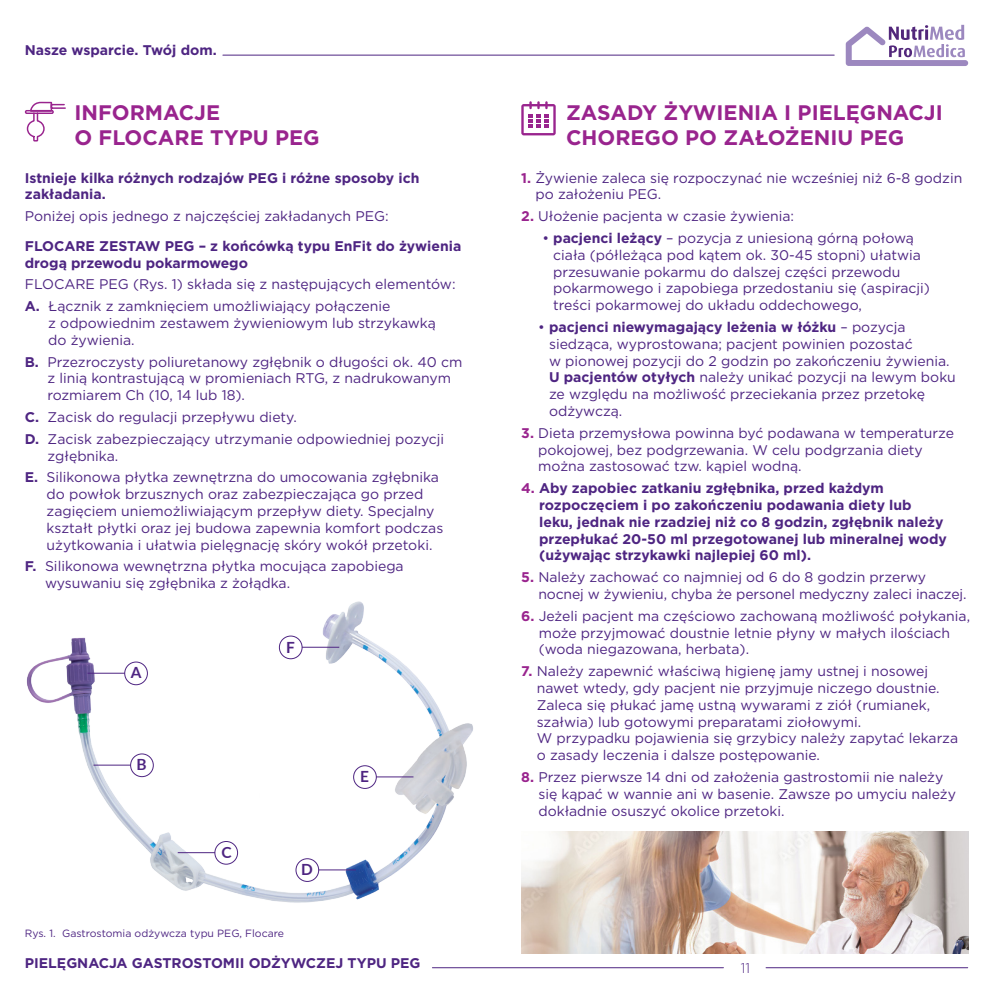
<style>
.page{position:relative;width:993px;height:993px;background:#fff}
.page>*{position:absolute;margin:0;border:0;box-sizing:border-box;transform-origin:0 0}
.t1{font:700 21px/25.2px "Gotham";color:#99248e}
.t2{font:700 15.4px "Lato";color:#4e2582}
.t3{font:14px/16.8px "Gotham";color:#4e2582}
.t4{font:700 14px/16.8px "Gotham";color:#4e2582}
.t5{font:300 14px "Gotham";color:#4e2582}
.t6{font:10.5px "Gotham";color:#4e2582}
.s1{font-weight:700}
.s2{font-weight:700;color:#99248e}
.s3{color:#99248e}
</style>
<div class="page">
<hr style="left:765px;top:966px;width:202px;height:1px;background:#4e2582">
<hr style="left:223px;top:55px;width:611px;height:1px;background:#4e2582">
<svg style="left:845px;top:25px;width:122px;height:41px"></svg>
<svg style="left:24px;top:101px;width:42px;height:41px"></svg>
<svg style="left:521px;top:101px;width:34px;height:34px"></svg>
<img style="left:521px;top:831px;width:446px;height:122px">
<hr style="left:432px;top:966px;width:291px;height:1px;background:#4e2582">
<img style="left:27px;top:601px;width:446px;height:302px">
<div style="left:125px;top:661px;width:22px;height:23px;background:#fff;border-radius:50%"></div>
<div style="left:124px;top:661px;width:24px;height:24px;border:1px solid #4e2582;border-radius:50%"></div>
<hr style="left:87px;top:672px;width:38px;height:1px;background:#4e2582">
<div style="left:131px;top:753px;width:22px;height:23px;background:#fff;border-radius:50%"></div>
<div style="left:130px;top:753px;width:24px;height:23px;border:1px solid #4e2582;border-radius:50%"></div>
<hr style="left:93px;top:764px;width:38px;height:1px;background:#4e2582">
<div style="left:215px;top:841px;width:22px;height:22px;background:#fff;border-radius:50%"></div>
<div style="left:214px;top:840px;width:24px;height:24px;border:1px solid #4e2582;border-radius:50%"></div>
<hr style="left:178px;top:852px;width:37px;height:1px;background:#4e2582">
<div style="left:296px;top:858px;width:22px;height:23px;background:#fff;border-radius:50%"></div>
<div style="left:295px;top:858px;width:24px;height:23px;border:1px solid #4e2582;border-radius:50%"></div>
<hr style="left:318px;top:869px;width:38px;height:1px;background:#4e2582">
<div style="left:353px;top:765px;width:23px;height:23px;background:#fff;border-radius:50%"></div>
<div style="left:353px;top:765px;width:23px;height:23px;border:1px solid #4e2582;border-radius:50%"></div>
<hr style="left:376px;top:776px;width:37px;height:1px;background:#4e2582">
<div style="left:279px;top:636px;width:23px;height:22px;background:#fff;border-radius:50%"></div>
<div style="left:279px;top:635px;width:23px;height:24px;border:1px solid #4e2582;border-radius:50%"></div>
<hr style="left:302px;top:646px;width:37px;height:1px;background:#4e2582">
<p class="t4" style="left:25px;top:42px;width:193px">Nasze wsparcie. Twój dom.</p>
<p class="t1" style="left:74px;top:99px;width:246px">INFORMACJE<br>O FLOCARE TYPU PEG</p>
<p class="t1" style="left:566px;top:99px;width:378px">ZASADY ŻYWIENIA I PIELĘGNACJI<br>CHOREGO PO ZAŁOŻENIU PEG</p>
<p class="t4" style="left:25px;top:169px;width:396px">Istnieje kilka różnych rodzajów PEG i różne sposoby ich zakładania.</p>
<p class="t3" style="left:25px;top:207px;width:365px">Poniżej opis jednego z najczęściej zakładanych PEG:</p>
<p class="t4" style="left:25px;top:237px;width:438px">FLOCARE ZESTAW PEG – z końcówką typu EnFit do żywienia drogą przewodu pokarmowego</p>
<p class="t3" style="left:25px;top:275px;width:432px">FLOCARE PEG (Rys. 1) składa się z następujących elementów:</p>
<p class="t3" style="left:48px;top:297px;width:389px;text-indent:-23px"><span class="s1">A.</span> Łącznik z zamknięciem umożliwiający połączenie<br>z odpowiednim zestawem żywieniowym lub strzykawką do żywienia.</p>
<p class="t3" style="left:47px;top:353px;width:416px;text-indent:-23px"><span class="s1">B.</span> Przezroczysty poliuretanowy zgłębnik o długości ok. 40 cm z linią kontrastującą w promieniach RTG, z nadrukowanym rozmiarem Ch (10, 14 lub 18).</p>
<p class="t3" style="left:25px;top:408px;width:273px"><span class="s1">C.</span> Zacisk do regulacji przepływu diety.</p>
<p class="t3" style="left:48px;top:430px;width:398px;text-indent:-23px"><span class="s1">D.</span> Zacisk zabezpieczający utrzymanie odpowiedniej pozycji zgłębnika.</p>
<p class="t3" style="left:47px;top:468px;width:398px;text-indent:-22px"><span class="s1">E.</span> Silikonowa płytka zewnętrzna do umocowania zgłębnika do powłok brzusznych oraz zabezpieczająca go przed zagięciem uniemożliwiającym przepływ diety. Specjalny kształt płytki oraz jej budowa zapewnia komfort podczas użytkowania i ułatwia pielęgnację skóry wokół przetoki.</p>
<p class="t3" style="left:45px;top:557px;width:360px;text-indent:-20px"><span class="s1">F.</span> Silikonowa wewnętrzna płytka mocująca zapobiega wysuwaniu się zgłębnika z żołądka.</p>
<p class="t2" style="left:131px;top:660px;width:12px">A</p>
<p class="t2" style="left:137px;top:753px;width:12px">B</p>
<p class="t2" style="left:221px;top:840px;width:12px">C</p>
<p class="t2" style="left:286px;top:635px;width:10px">F</p>
<p class="t2" style="left:301px;top:858px;width:13px">D</p>
<p class="t2" style="left:360px;top:765px;width:10px">E</p>
<p class="t6" style="left:25px;top:926px;width:261px">Rys. 1. Gastrostomia odżywcza typu PEG, Flocare</p>
<p class="t4" style="left:25px;top:954px;width:397px">PIELĘGNACJA GASTROSTOMII ODŻYWCZEJ TYPU PEG</p>
<p class="t3" style="left:535px;top:169px;width:428px;text-indent:-14px"><span class="s2">1.</span> Żywienie zaleca się rozpoczynać nie wcześniej niż 6-8 godzin po założeniu PEG.</p>
<p class="t3" style="left:521px;top:207px;width:274px"><span class="s2">2.</span> Ułożenie pacjenta w czasie żywienia:</p>
<p class="t3" style="left:553px;top:229px;width:378px;text-indent:-11px">• <span class="s1">pacjenci leżący</span> – pozycja z uniesioną górną połową ciała (półleżąca pod kątem ok. 30-45 stopni) ułatwia przesuwanie pokarmu do dalszej części przewodu pokarmowego i zapobiega przedostaniu się (aspiracji) treści pokarmowej do układu oddechowego,</p>
<p class="t3" style="left:549px;top:318px;width:408px;text-indent:-11px">• <span class="s1">pacjenci niewymagający leżenia w łóżku</span> – pozycja siedząca, wyprostowana; pacjent powinien pozostać<br>w pionowej pozycji do 2 godzin po zakończeniu żywienia.<br><span class="s1">U pacjentów otyłych</span> należy unikać pozycji na lewym boku ze względu na możliwość przeciekania przez przetokę odżywczą.</p>
<p class="t3" style="left:538px;top:424px;width:417px;text-indent:-17px"><span class="s2">3.</span> Dieta przemysłowa powinna być podawana w temperaturze pokojowej, bez podgrzewania. W celu podgrzania diety można zastosować tzw. kąpiel wodną.</p>
<p class="t4" style="left:539px;top:479px;width:409px;text-indent:-18px"><span class="s3">4.</span> Aby zapobiec zatkaniu zgłębnika, przed każdym rozpoczęciem i po zakończeniu podawania diety lub leku, jednak nie rzadziej niż co 8 godzin, zgłębnik należy przepłukać 20-50 ml przegotowanej lub mineralnej wody (używając strzykawki najlepiej 60 ml).</p>
<p class="t3" style="left:538px;top:568px;width:429px;text-indent:-17px"><span class="s2">5.</span> Należy zachować co najmniej od 6 do 8 godzin przerwy nocnej w żywieniu, chyba że personel medyczny zaleci inaczej.</p>
<p class="t3" style="left:538px;top:607px;width:432px;text-indent:-17px"><span class="s2">6.</span> Jeżeli pacjent ma częściowo zachowaną możliwość połykania, może przyjmować doustnie letnie płyny w małych ilościach (woda niegazowana, herbata).</p>
<p class="t3" style="left:536px;top:662px;width:422px;text-indent:-15px"><span class="s2">7.</span> Należy zapewnić właściwą higienę jamy ustnej i nosowej nawet wtedy, gdy pacjent nie przyjmuje niczego doustnie.<br>Zaleca się płukać jamę ustną wywarami z ziół (rumianek, szałwia) lub gotowymi preparatami ziołowymi.<br>W przypadku pojawienia się grzybicy należy zapytać lekarza o zasady leczenia i dalsze postępowanie.</p>
<p class="t3" style="left:538px;top:768px;width:419px;text-indent:-17px"><span class="s2">8.</span> Przez pierwsze 14 dni od założenia gastrostomii nie należy się kąpać w wannie ani w basenie. Zawsze po umyciu należy dokładnie osuszyć okolice przetoki.</p>
<p class="t5" style="left:740px;top:959px;width:11px">11</p>
</div>
